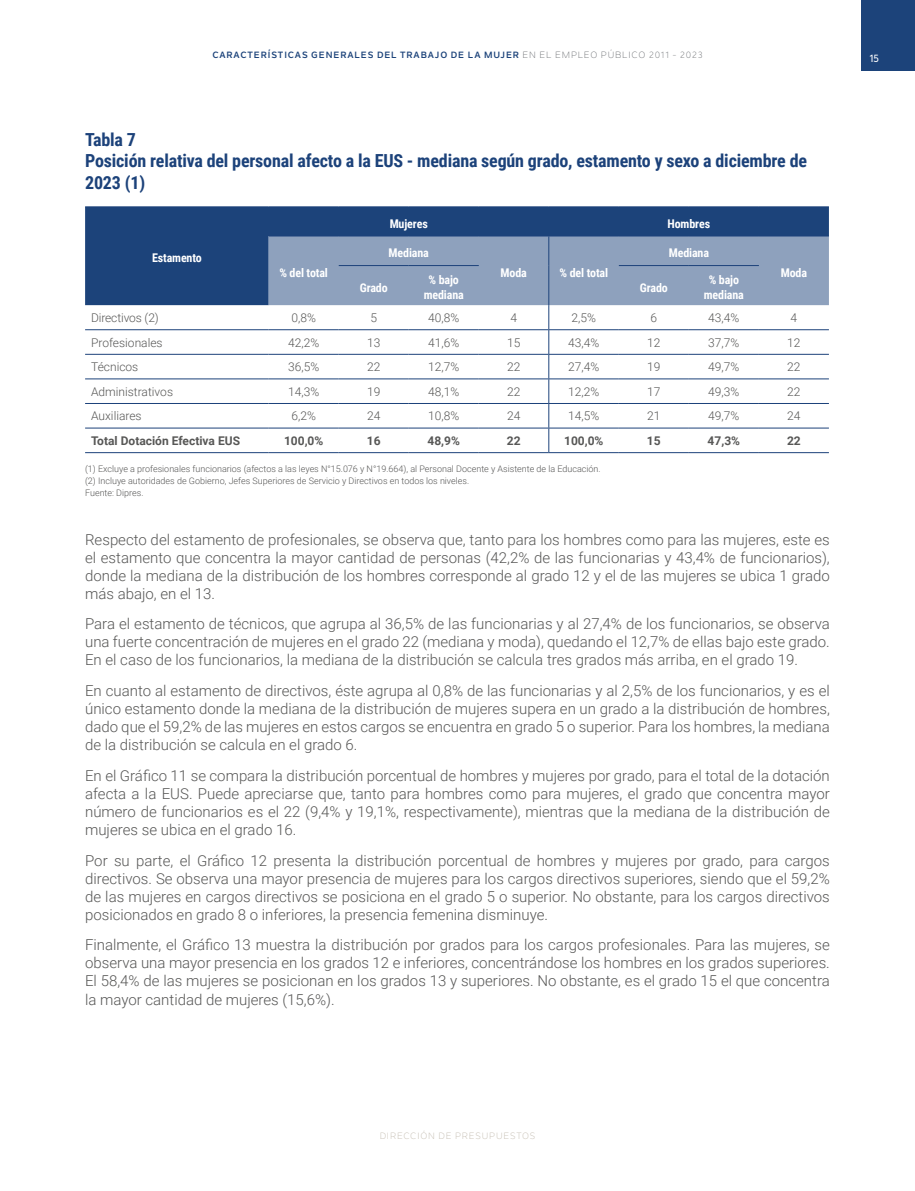
<style>
.page{position:relative;width:915px;height:1191px;background:#fff}
.page>*{position:absolute;margin:0;border:0;box-sizing:border-box;transform-origin:0 0}
.t1{font:700 18px/21px "Roboto Condensed";letter-spacing:-.01em;color:#1c427a}
.t2{font:300 15px/18px "Roboto";color:#575756;text-align:justify}
.t3{font:300 12px "Roboto";color:#575756}
.t4{font:700 12px/15px "Roboto Condensed";letter-spacing:-.01em;color:#fff;text-align:center}
.t5{font:700 12px "Roboto";color:#575756}
.t6{font:500 10.5px "Nolan Next";color:#fff}
.t7{font:300 9px/12px "Roboto";color:#575756}
.t8{font:700 9px "Nolan Next";letter-spacing:.1em;color:#1c437a}
.t9{font:9px "Nolan Next";letter-spacing:.09em;color:#bfb7aa}
.s1{font-weight:400;color:#65686c}
</style>
<div class="page">
<div style="left:860px;top:0;width:54px;height:70px;background:#1c437a"></div>
<div style="left:85px;top:207px;width:743px;height:98px;background:#1c437a"></div>
<hr style="left:85px;top:206px;width:183px;height:1px;background:#1c427a">
<hr style="left:268px;top:206px;width:70px;height:1px;background:#1c427a">
<hr style="left:338px;top:206px;width:70px;height:1px;background:#1c427a">
<hr style="left:408px;top:206px;width:70px;height:1px;background:#1c427a">
<hr style="left:478px;top:206px;width:70px;height:1px;background:#1c427a">
<hr style="left:548px;top:206px;width:70px;height:1px;background:#1c427a">
<hr style="left:618px;top:206px;width:70px;height:1px;background:#1c427a">
<hr style="left:688px;top:206px;width:70px;height:1px;background:#1c427a">
<hr style="left:758px;top:206px;width:70px;height:1px;background:#1c427a">
<hr style="left:85px;top:329px;width:183px;height:1px;background:#1c427a">
<hr style="left:85px;top:354px;width:183px;height:1px;background:#1c427a">
<hr style="left:85px;top:378px;width:183px;height:1px;background:#1c427a">
<hr style="left:85px;top:403px;width:183px;height:1px;background:#1c427a">
<hr style="left:85px;top:428px;width:183px;height:1px;background:#1c427a">
<hr style="left:85px;top:452px;width:183px;height:1px;background:#1c427a">
<hr style="left:268px;top:452px;width:70px;height:1px;background:#1c427a">
<hr style="left:338px;top:452px;width:70px;height:1px;background:#1c427a">
<hr style="left:408px;top:452px;width:70px;height:1px;background:#1c427a">
<hr style="left:478px;top:452px;width:70px;height:1px;background:#1c427a">
<hr style="left:548px;top:452px;width:70px;height:1px;background:#1c427a">
<hr style="left:618px;top:452px;width:70px;height:1px;background:#1c427a">
<hr style="left:688px;top:452px;width:70px;height:1px;background:#1c427a">
<hr style="left:758px;top:452px;width:70px;height:1px;background:#1c427a">
<svg style="left:268px;top:236px;width:560px;height:216px"></svg>
<p class="t8" style="left:212px;top:50px;width:491px">CARACTERÍSTICAS GENERALES DEL TRABAJO DE LA MUJER <span class="s1">EN EL EMPLEO PÚBLICO 2011 - 2023</span></p>
<p class="t1" style="left:85px;top:129px;width:723px">Tabla 7<br>Posición relativa del personal afecto a la EUS - mediana según grado, estamento y sexo a diciembre de<br>2023 (1)</p>
<p class="t4" style="left:152px;top:250px;width:51px">Estamento</p>
<p class="t4" style="left:279px;top:265px;width:50px">% del total</p>
<p class="t4" style="left:389px;top:215px;width:40px">Mujeres</p>
<p class="t4" style="left:667px;top:215px;width:44px">Hombres</p>
<p class="t4" style="left:388px;top:245px;width:42px">Mediana</p>
<p class="t4" style="left:668px;top:245px;width:42px">Mediana</p>
<p class="t4" style="left:500px;top:265px;width:28px">Moda</p>
<p class="t4" style="left:559px;top:265px;width:50px">% del total</p>
<p class="t4" style="left:359px;top:279px;width:29px">Grado</p>
<p class="t4" style="left:423px;top:272px;width:42px">% bajo mediana</p>
<p class="t4" style="left:639px;top:279px;width:29px">Grado</p>
<p class="t4" style="left:703px;top:272px;width:42px">% bajo mediana</p>
<p class="t4" style="left:780px;top:265px;width:28px">Moda</p>
<p class="t3" style="left:91px;top:309px;width:69px">Directivos (2)</p>
<p class="t3" style="left:291px;top:309px;width:26px">0,8%</p>
<p class="t3" style="left:370px;top:309px;width:8px">5</p>
<p class="t3" style="left:428px;top:309px;width:33px">40,8%</p>
<p class="t3" style="left:510px;top:309px;width:8px">4</p>
<p class="t3" style="left:571px;top:309px;width:26px">2,5%</p>
<p class="t3" style="left:650px;top:309px;width:8px">6</p>
<p class="t3" style="left:708px;top:309px;width:33px">43,4%</p>
<p class="t3" style="left:790px;top:309px;width:8px">4</p>
<p class="t3" style="left:91px;top:334px;width:73px">Profesionales</p>
<p class="t3" style="left:288px;top:334px;width:33px">42,2%</p>
<p class="t3" style="left:367px;top:334px;width:15px">13</p>
<p class="t3" style="left:428px;top:334px;width:33px">41,6%</p>
<p class="t3" style="left:507px;top:334px;width:15px">15</p>
<p class="t3" style="left:568px;top:334px;width:33px">43,4%</p>
<p class="t3" style="left:647px;top:334px;width:15px">12</p>
<p class="t3" style="left:708px;top:334px;width:33px">37,7%</p>
<p class="t3" style="left:787px;top:334px;width:15px">12</p>
<p class="t3" style="left:91px;top:358px;width:49px">Técnicos</p>
<p class="t3" style="left:288px;top:358px;width:33px">36,5%</p>
<p class="t3" style="left:367px;top:358px;width:15px">22</p>
<p class="t3" style="left:428px;top:358px;width:33px">12,7%</p>
<p class="t3" style="left:507px;top:358px;width:15px">22</p>
<p class="t3" style="left:568px;top:358px;width:33px">27,4%</p>
<p class="t3" style="left:647px;top:358px;width:15px">19</p>
<p class="t3" style="left:708px;top:358px;width:33px">49,7%</p>
<p class="t3" style="left:787px;top:358px;width:15px">22</p>
<p class="t3" style="left:91px;top:383px;width:83px">Administrativos</p>
<p class="t3" style="left:288px;top:383px;width:33px">14,3%</p>
<p class="t3" style="left:367px;top:383px;width:15px">19</p>
<p class="t3" style="left:428px;top:383px;width:33px">48,1%</p>
<p class="t3" style="left:507px;top:383px;width:15px">22</p>
<p class="t3" style="left:568px;top:383px;width:33px">12,2%</p>
<p class="t3" style="left:647px;top:383px;width:15px">17</p>
<p class="t3" style="left:708px;top:383px;width:33px">49,3%</p>
<p class="t3" style="left:787px;top:383px;width:15px">22</p>
<p class="t3" style="left:91px;top:407px;width:52px">Auxiliares</p>
<p class="t3" style="left:291px;top:407px;width:26px">6,2%</p>
<p class="t3" style="left:367px;top:407px;width:15px">24</p>
<p class="t3" style="left:428px;top:407px;width:33px">10,8%</p>
<p class="t3" style="left:507px;top:407px;width:15px">24</p>
<p class="t3" style="left:568px;top:407px;width:33px">14,5%</p>
<p class="t3" style="left:647px;top:407px;width:15px">21</p>
<p class="t3" style="left:708px;top:407px;width:33px">49,7%</p>
<p class="t3" style="left:787px;top:407px;width:15px">24</p>
<p class="t5" style="left:91px;top:432px;width:150px">Total Dotación Efectiva EUS</p>
<p class="t5" style="left:284px;top:432px;width:41px">100,0%</p>
<p class="t5" style="left:367px;top:432px;width:15px">16</p>
<p class="t5" style="left:427px;top:432px;width:34px">48,9%</p>
<p class="t5" style="left:506px;top:432px;width:15px">22</p>
<p class="t5" style="left:564px;top:432px;width:41px">100,0%</p>
<p class="t5" style="left:646px;top:432px;width:15px">15</p>
<p class="t5" style="left:707px;top:432px;width:34px">47,3%</p>
<p class="t5" style="left:786px;top:432px;width:15px">22</p>
<p class="t7" style="left:85px;top:462px;width:517px">(1) Excluye a profesionales funcionarios (afectos a las leyes N°15.076 y N°19.664), al Personal Docente y Asistente de la Educación. (2) Incluye autoridades de Gobierno, Jefes Superiores de Servicio y Directivos en todos los niveles.<br>Fuente: Dipres.</p>
<p class="t2" style="left:85px;top:529px;width:746px">Respecto del estamento de profesionales, se observa que, tanto para los hombres como para las mujeres, este es el estamento que concentra la mayor cantidad de personas (42,2% de las funcionarias y 43,4% de funcionarios), donde la mediana de la distribución de los hombres corresponde al grado 12 y el de las mujeres se ubica 1 grado más abajo, en el 13.</p>
<p class="t2" style="left:85px;top:614px;width:746px">Para el estamento de técnicos, que agrupa al 36,5% de las funcionarias y al 27,4% de los funcionarios, se observa una fuerte concentración de mujeres en el grado 22 (mediana y moda), quedando el 12,7% de ellas bajo este grado.<br>En el caso de los funcionarios, la mediana de la distribución se calcula tres grados más arriba, en el grado 19.</p>
<p class="t2" style="left:85px;top:681px;width:746px">En cuanto al estamento de directivos, éste agrupa al 0,8% de las funcionarias y al 2,5% de los funcionarios, y es el único estamento donde la mediana de la distribución de mujeres supera en un grado a la distribución de hombres, dado que el 59,2% de las mujeres en estos cargos se encuentra en grado 5 o superior. Para los hombres, la mediana de la distribución se calcula en el grado 6.</p>
<p class="t2" style="left:85px;top:766px;width:746px">En el Gráfico 11 se compara la distribución porcentual de hombres y mujeres por grado, para el total de la dotación afecta a la EUS. Puede apreciarse que, tanto para hombres como para mujeres, el grado que concentra mayor número de funcionarios es el 22 (9,4% y 19,1%, respectivamente), mientras que la mediana de la distribución de mujeres se ubica en el grado 16.</p>
<p class="t2" style="left:85px;top:850px;width:746px">Por su parte, el Gráfico 12 presenta la distribución porcentual de hombres y mujeres por grado, para cargos directivos. Se observa una mayor presencia de mujeres para los cargos directivos superiores, siendo que el 59,2% de las mujeres en cargos directivos se posiciona en el grado 5 o superior. No obstante, para los cargos directivos posicionados en grado 8 o inferiores, la presencia femenina disminuye.</p>
<p class="t2" style="left:85px;top:935px;width:746px">Finalmente, el Gráfico 13 muestra la distribución por grados para los cargos profesionales. Para las mujeres, se observa una mayor presencia en los grados 12 e inferiores, concentrándose los hombres en los grados superiores.<br>El 58,4% de las mujeres se posicionan en los grados 13 y superiores. No obstante, es el grado 15 el que concentra la mayor cantidad de mujeres (15,6%).</p>
<p class="t6" style="left:869px;top:52px;width:11px">15</p>
<p class="t9" style="left:379px;top:1130px;width:157px">DIRECCIÓN DE PRESUPUESTOS</p>
</div>
